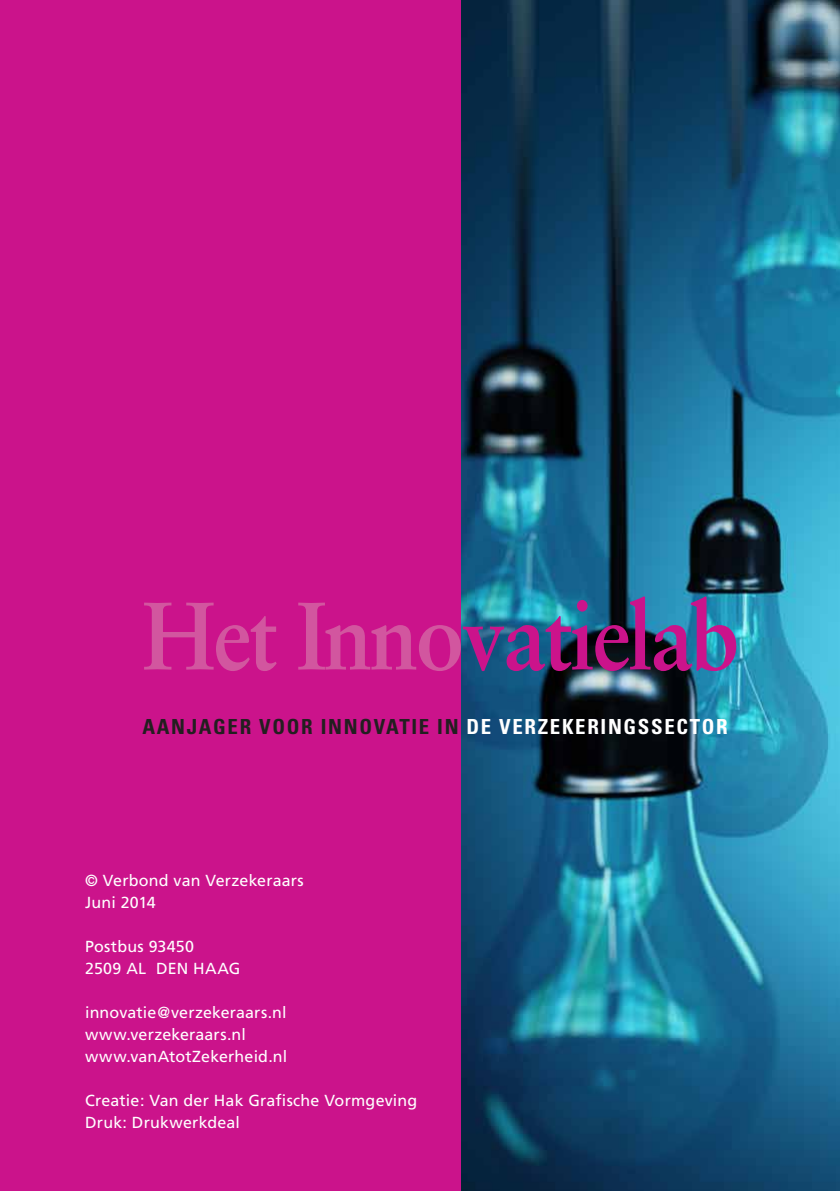
<style>
.page{position:relative;width:840px;height:1191px;background:#fff}
.page>*{position:absolute;margin:0;border:0;box-sizing:border-box;transform-origin:0 0}
.t1{font:700 96px "Sabon";letter-spacing:-.03em;color:#cb138b;scale:.91 1}
.t2{font:700 condensed 20.8px "Univers";letter-spacing:.08em;color:#231f20}
.t3{font:16px/22px "Frutiger";letter-spacing:.01em;color:#fff}
.s1{color:#d2569f}
.s2{color:#fff}
</style>
<div class="page">
<div style="left:0;top:0;width:474px;height:1191px;background:#cb138b"></div>
<img style="left:461px;top:0;width:378px;height:1191px">
<h1 class="t1" style="left:142px;top:576px;width:657px"><span class="s1">Het Inno</span>vatielab</h1>
<h2 class="t2" style="left:142px;top:714px;width:586px">AANJAGER VOOR INNOVATIE IN <span class="s2">DE VERZEKERINGSSECTOR</span></h2>
<p class="t3" style="left:85px;top:870px;width:220px">© Verbond van Verzekeraars<br>Juni 2014</p>
<p class="t3" style="left:85px;top:936px;width:157px">Postbus 93450<br>2509 AL DEN HAAG</p>
<p class="t3" style="left:85px;top:1002px;width:203px">innovatie@verzekeraars.nl www.verzekeraars.nl www.vanAtotZekerheid.nl</p>
<p class="t3" style="left:85px;top:1090px;width:333px">Creatie: Van der Hak Grafische Vormgeving<br>Druk: Drukwerkdeal</p>
</div>
